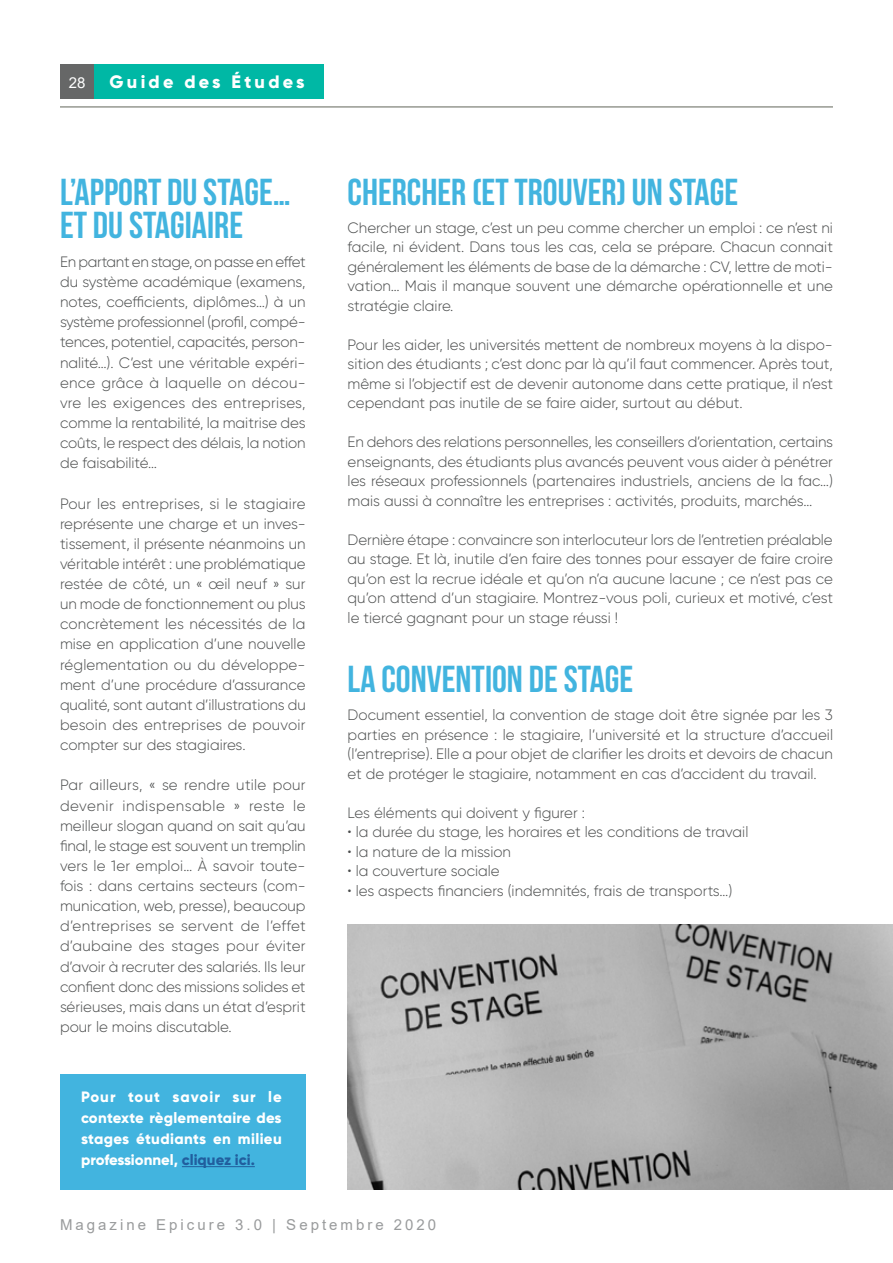
<style>
.page{position:relative;width:893px;height:1263px;background:#fff}
.page>*{position:absolute;margin:0;border:0;box-sizing:border-box;transform-origin:0 0}
.t1{font:37.5px/33.6px "Bebas Neue";color:#42b4df}
.t2{font:800 18px "Gilroy";letter-spacing:.18em;color:#fff}
.t3{font:300 15px/20.1px "Gilroy";color:#4b4d4d;text-align:justify}
.t4{font:800 15px/21px "Gilroy";color:#fff;text-align:justify}
.t5{font:15px "Arial";letter-spacing:.2em;color:#999b9c}
.t6{font:15px "Arial";color:#fff}
.s1{color:#215e9e}
</style>
<div class="page">
<div style="left:60px;top:64px;width:34px;height:34px;background:#666767"></div>
<div style="left:94px;top:64px;width:230px;height:34px;background:#00b8a5"></div>
<hr style="left:60px;top:106px;width:773px;height:1px;background:#73776c">
<img style="left:348px;top:924px;width:545px;height:265px">
<div style="left:60px;top:1074px;width:246px;height:115px;background:#42b4df"></div>
<hr style="left:182px;top:1166px;width:73px;height:1px;background:#215e9e">
<p class="t6" style="left:69px;top:72px;width:18px">28</p>
<p class="t2" style="left:110px;top:71px;width:197px">Guide des Études</p>
<h1 class="t1" style="left:60px;top:174px;width:232px">L’APPORT DU STAGE…<br>ET DU STAGIAIRE</h1>
<p class="t3" style="left:60px;top:251px;width:247px">En partant en stage, on passe en effet du système académique (examens, notes, coefficients, diplômes…) à un système professionnel (profil, compé&shy;tences, potentiel, capacités, person&shy;nalité…). C’est une véritable expéri&shy;ence grâce à laquelle on décou&shy;vre les exigences des entreprises, comme la rentabilité, la maitrise des coûts, le respect des délais, la notion de faisabilité…</p>
<p class="t3" style="left:60px;top:493px;width:247px">Pour les entreprises, si le stagiaire représente une charge et un inves&shy;tissement, il présente néanmoins un véritable intérêt : une problématique restée de côté, un « œil neuf » sur un mode de fonctionnement ou plus concrètement les nécessités de la mise en application d’une nouvelle réglementation ou du développe&shy;ment d’une procédure d’assurance qualité, sont autant d’illustrations du besoin des entreprises de pouvoir compter sur des stagiaires.</p>
<p class="t3" style="left:60px;top:775px;width:247px">Par ailleurs, « se rendre utile pour devenir indispensable » reste le meilleur slogan quand on sait qu’au final, le stage est souvent un tremplin vers le 1er emploi… À savoir toute&shy;fois : dans certains secteurs (com&shy;munication, web, presse), beaucoup d’entreprises se servent de l’effet d’aubaine des stages pour éviter d’avoir à recruter des salariés. Ils leur confient donc des missions solides et sérieuses, mais dans un état d’esprit pour le moins discutable.</p>
<p class="t4" style="left:81px;top:1086px;width:202px">Pour tout savoir sur le contexte règlementaire des stages étudiants en milieu professionnel, <span class="s1">cliquez ici.</span></p>
<h1 class="t1" style="left:348px;top:174px;width:392px">CHERCHER (ET TROUVER) UN STAGE</h1>
<p class="t3" style="left:348px;top:218px;width:487px;line-height:19.5px">Chercher un stage, c’est un peu comme chercher un emploi : ce n’est ni facile, ni évident. Dans tous les cas, cela se prépare. Chacun connait généralement les éléments de base de la démarche : CV, lettre de moti&shy;vation… Mais il manque souvent une démarche opérationnelle et une stratégie claire.</p>
<p class="t3" style="left:348px;top:335px;width:487px;line-height:19.5px">Pour les aider, les universités mettent de nombreux moyens à la dispo&shy;sition des étudiants ; c’est donc par là qu’il faut commencer. Après tout, même si l’objectif est de devenir autonome dans cette pratique, il n’est cependant pas inutile de se faire aider, surtout au début.</p>
<p class="t3" style="left:348px;top:432px;width:487px;line-height:19.5px">En dehors des relations personnelles, les conseillers d’orientation, certains enseignants, des étudiants plus avancés peuvent vous aider à pénétrer les réseaux professionnels (partenaires industriels, anciens de la fac…) mais aussi à connaître les entreprises : activités, produits, marchés…</p>
<p class="t3" style="left:348px;top:530px;width:487px;line-height:19.5px">Dernière étape : convaincre son interlocuteur lors de l’entretien préalable au stage. Et là, inutile d’en faire des tonnes pour essayer de faire croire qu’on est la recrue idéale et qu’on n’a aucune lacune ; ce n’est pas ce qu’on attend d’un stagiaire. Montrez-vous poli, curieux et motivé, c’est le tiercé gagnant pour un stage réussi !</p>
<h1 class="t1" style="left:348px;top:662px;width:287px">LA CONVENTION DE STAGE</h1>
<p class="t3" style="left:348px;top:705px;width:487px;line-height:19.5px">Document essentiel, la convention de stage doit être signée par les 3 parties en présence : le stagiaire, l’université et la structure d’accueil (l’entreprise). Elle a pour objet de clarifier les droits et devoirs de chacun et de protéger le stagiaire, notamment en cas d’accident du travail.</p>
<p class="t3" style="left:348px;top:802px;width:239px">Les éléments qui doivent y figurer :</p>
<p class="t3" style="left:348px;top:822px;width:402px">• la durée du stage, les horaires et les conditions de travail</p>
<p class="t3" style="left:348px;top:841px;width:165px">• la nature de la mission</p>
<p class="t3" style="left:348px;top:861px;width:154px">• la couverture sociale</p>
<p class="t3" style="left:348px;top:880px;width:386px">• les aspects financiers (indemnités, frais de transports…)</p>
<p class="t5" style="left:60px;top:1214px;width:378px">Magazine Epicure 3.0 | Septembre 2020</p>
</div>
